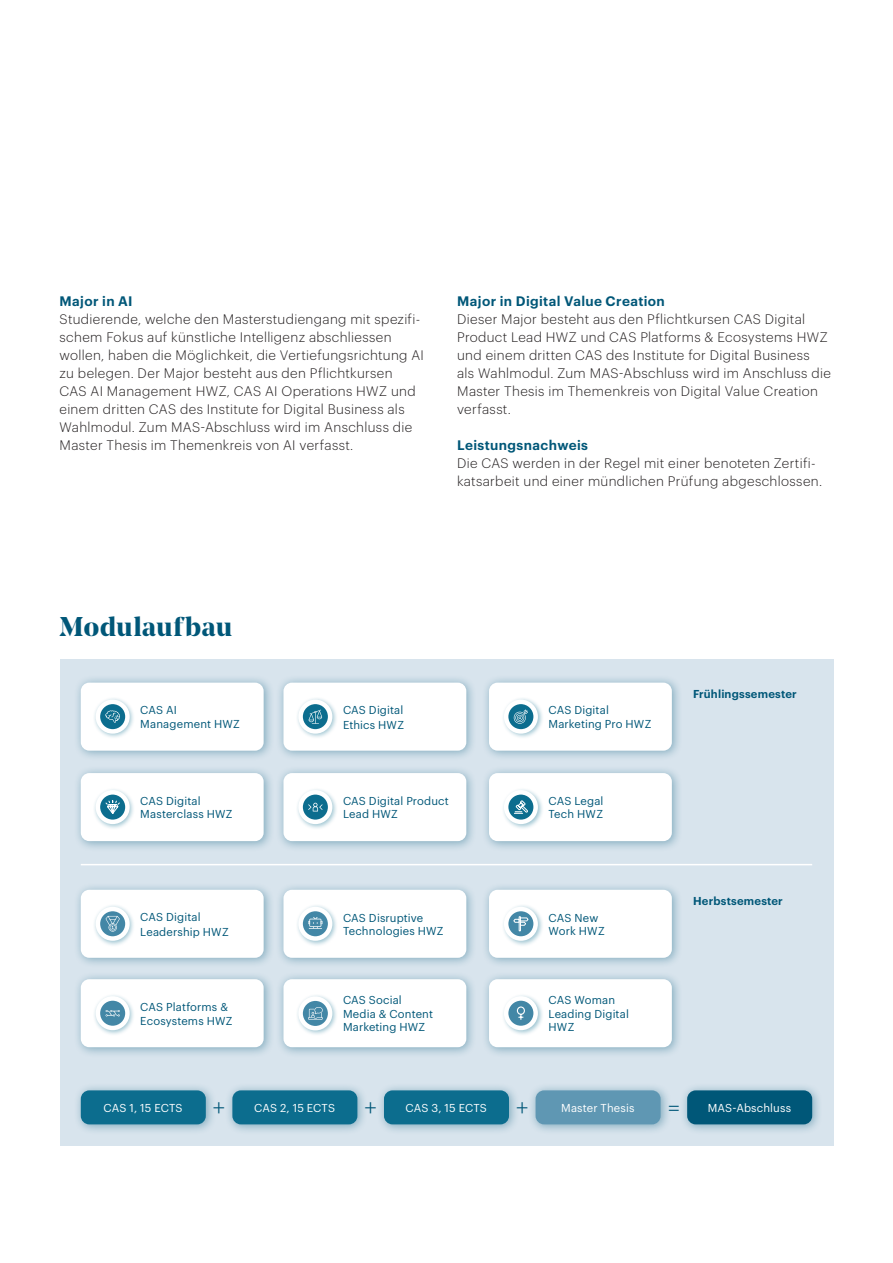
<style>
.page{position:relative;width:893px;height:1263px;background:#fff}
.page>*{position:absolute;margin:0;border:0;box-sizing:border-box;transform-origin:0 0}
.t1{font:700 27px "Noe Display";letter-spacing:.02em;color:#005778}
.t2{font:300 13.5px/18px "Graphik";letter-spacing:.025em;color:#231f20}
.t3{font:600 13.5px "Graphik";letter-spacing:.03em;color:#005778}
.t4{font:11.25px/13.5px "Graphik";letter-spacing:.01em;color:#005778}
.t5{font:11.25px "Graphik";letter-spacing:.01em;color:#fff}
.t6{font:600 11.25px "Graphik";letter-spacing:.02em;color:#005778}
.s1{font-weight:300;font-size:24px;color:#005778}
</style>
<div class="page">
<div style="left:60px;top:660px;width:773px;height:486px;background:#d8e4ed"></div>
<div style="left:482px;top:972px;width:200px;height:86px;background:#005778;opacity:.4"></div>
<div style="left:489px;top:979px;width:183px;height:68px;background:#fff;border-radius:9px"></div>
<div style="left:501px;top:993px;width:43px;height:43px;background:#0c6d8e;opacity:.4"></div>
<svg style="left:506px;top:998px;width:30px;height:30px"></svg>
<svg style="left:516px;top:1006px;width:9px;height:14px"></svg>
<div style="left:504px;top:996px;width:34px;height:34px;border:4px solid #fff;border-radius:50%"></div>
<div style="left:73px;top:675px;width:201px;height:86px;background:#005778;opacity:.4"></div>
<div style="left:81px;top:683px;width:183px;height:68px;background:#fff;border-radius:9px"></div>
<div style="left:93px;top:697px;width:43px;height:43px;background:#0c6d8e;opacity:.4"></div>
<svg style="left:98px;top:702px;width:29px;height:29px"></svg>
<div style="left:96px;top:700px;width:34px;height:34px;border:4px solid #fff;border-radius:50%"></div>
<svg style="left:105px;top:710px;width:15px;height:13px"></svg>
<div style="left:482px;top:675px;width:200px;height:86px;background:#005778;opacity:.4"></div>
<div style="left:489px;top:683px;width:183px;height:68px;background:#fff;border-radius:9px"></div>
<div style="left:501px;top:697px;width:43px;height:43px;background:#0c6d8e;opacity:.4"></div>
<svg style="left:506px;top:702px;width:30px;height:29px"></svg>
<div style="left:504px;top:700px;width:34px;height:34px;border:4px solid #fff;border-radius:50%"></div>
<svg style="left:514px;top:709px;width:14px;height:15px"></svg>
<div style="left:276px;top:675px;width:201px;height:86px;background:#005778;opacity:.4"></div>
<div style="left:283px;top:683px;width:183px;height:68px;background:#fff;border-radius:9px"></div>
<div style="left:296px;top:697px;width:42px;height:43px;background:#0c6d8e;opacity:.4"></div>
<svg style="left:301px;top:702px;width:29px;height:29px"></svg>
<div style="left:298px;top:700px;width:34px;height:34px;border:4px solid #fff;border-radius:50%"></div>
<svg style="left:309px;top:710px;width:13px;height:14px"></svg>
<div style="left:73px;top:882px;width:201px;height:87px;background:#005778;opacity:.4"></div>
<div style="left:81px;top:890px;width:183px;height:68px;background:#fff;border-radius:9px"></div>
<div style="left:93px;top:904px;width:43px;height:43px;background:#0c6d8e;opacity:.4"></div>
<svg style="left:98px;top:909px;width:29px;height:29px"></svg>
<div style="left:96px;top:907px;width:34px;height:34px;border:4px solid #fff;border-radius:50%"></div>
<svg style="left:106px;top:916px;width:14px;height:16px"></svg>
<div style="left:276px;top:882px;width:201px;height:87px;background:#005778;opacity:.4"></div>
<div style="left:283px;top:890px;width:183px;height:68px;background:#fff;border-radius:9px"></div>
<div style="left:296px;top:904px;width:42px;height:43px;background:#0c6d8e;opacity:.4"></div>
<svg style="left:301px;top:909px;width:29px;height:29px"></svg>
<div style="left:298px;top:907px;width:34px;height:34px;border:4px solid #fff;border-radius:50%"></div>
<svg style="left:308px;top:917px;width:14px;height:12px"></svg>
<div style="left:276px;top:766px;width:201px;height:86px;background:#005778;opacity:.4"></div>
<div style="left:283px;top:773px;width:183px;height:68px;background:#fff;border-radius:9px"></div>
<div style="left:296px;top:787px;width:42px;height:43px;background:#0c6d8e;opacity:.4"></div>
<svg style="left:301px;top:792px;width:29px;height:30px"></svg>
<div style="left:298px;top:790px;width:34px;height:34px;border:4px solid #fff;border-radius:50%"></div>
<svg style="left:308px;top:803px;width:14px;height:8px"></svg>
<div style="left:73px;top:766px;width:201px;height:86px;background:#005778;opacity:.4"></div>
<div style="left:81px;top:773px;width:183px;height:68px;background:#fff;border-radius:9px"></div>
<div style="left:93px;top:787px;width:43px;height:43px;background:#0c6d8e;opacity:.4"></div>
<svg style="left:98px;top:792px;width:29px;height:30px"></svg>
<div style="left:96px;top:790px;width:34px;height:34px;border:4px solid #fff;border-radius:50%"></div>
<svg style="left:106px;top:800px;width:14px;height:14px"></svg>
<div style="left:482px;top:766px;width:200px;height:86px;background:#005778;opacity:.4"></div>
<div style="left:489px;top:773px;width:183px;height:68px;background:#fff;border-radius:9px"></div>
<div style="left:501px;top:787px;width:43px;height:43px;background:#0c6d8e;opacity:.4"></div>
<svg style="left:506px;top:792px;width:30px;height:30px"></svg>
<div style="left:504px;top:790px;width:34px;height:34px;border:4px solid #fff;border-radius:50%"></div>
<svg style="left:514px;top:801px;width:14px;height:12px"></svg>
<div style="left:73px;top:1083px;width:143px;height:52px;background:#005778;opacity:.4"></div>
<div style="left:81px;top:1090px;width:125px;height:34px;background:#0c6d8e;border-radius:9px"></div>
<div style="left:225px;top:1083px;width:143px;height:52px;background:#005778;opacity:.4"></div>
<div style="left:232px;top:1090px;width:125px;height:34px;background:#0c6d8e;border-radius:9px"></div>
<div style="left:376px;top:1083px;width:144px;height:52px;background:#005778;opacity:.4"></div>
<div style="left:384px;top:1090px;width:125px;height:34px;background:#0c6d8e;border-radius:9px"></div>
<div style="left:528px;top:1083px;width:143px;height:52px;background:#005778;opacity:.4"></div>
<div style="left:536px;top:1090px;width:125px;height:34px;background:#5f97b3;border-radius:9px"></div>
<div style="left:680px;top:1083px;width:143px;height:52px;background:#005778;opacity:.4"></div>
<div style="left:687px;top:1090px;width:125px;height:34px;background:#005778;border-radius:9px"></div>
<hr style="left:81px;top:864px;width:731px;height:1px;background:#fff">
<div style="left:276px;top:972px;width:201px;height:86px;background:#005778;opacity:.4"></div>
<div style="left:283px;top:979px;width:183px;height:68px;background:#fff;border-radius:9px"></div>
<div style="left:296px;top:994px;width:42px;height:42px;background:#0c6d8e;opacity:.4"></div>
<svg style="left:301px;top:999px;width:29px;height:29px"></svg>
<div style="left:298px;top:996px;width:34px;height:34px;border:4px solid #fff;border-radius:50%"></div>
<svg style="left:308px;top:1007px;width:15px;height:13px"></svg>
<div style="left:73px;top:972px;width:201px;height:86px;background:#005778;opacity:.4"></div>
<div style="left:81px;top:979px;width:183px;height:68px;background:#fff;border-radius:9px"></div>
<div style="left:93px;top:993px;width:43px;height:43px;background:#0c6d8e;opacity:.4"></div>
<svg style="left:98px;top:998px;width:29px;height:30px"></svg>
<div style="left:96px;top:996px;width:34px;height:34px;border:4px solid #fff;border-radius:50%"></div>
<svg style="left:106px;top:1010px;width:14px;height:6px"></svg>
<div style="left:482px;top:882px;width:200px;height:87px;background:#005778;opacity:.4"></div>
<div style="left:489px;top:890px;width:183px;height:68px;background:#fff;border-radius:9px"></div>
<div style="left:501px;top:904px;width:43px;height:43px;background:#0c6d8e;opacity:.4"></div>
<svg style="left:506px;top:909px;width:30px;height:29px"></svg>
<div style="left:504px;top:907px;width:34px;height:34px;border:4px solid #fff;border-radius:50%"></div>
<svg style="left:514px;top:916px;width:14px;height:15px"></svg>
<p class="t3" style="left:60px;top:290px;width:75px">Major in AI</p>
<p class="t2" style="left:60px;top:309px;width:366px">Studierende, welche den Masterstudiengang mit spezifi&shy;schem Fokus auf künstliche Intelligenz abschliessen wollen, haben die Möglichkeit, die Vertiefungsrichtung AI zu belegen. Der Major besteht aus den Pflichtkursen<br>CAS AI Management HWZ, CAS AI Operations HWZ und einem dritten CAS des Institute for Digital Business als Wahlmodul. Zum MAS-Abschluss wird im Anschluss die Master Thesis im Themenkreis von AI verfasst.</p>
<p class="t3" style="left:457px;top:290px;width:209px">Major in Digital Value Creation</p>
<p class="t2" style="left:457px;top:309px;width:375px">Dieser Major besteht aus den Pflichtkursen CAS Digital Product Lead HWZ und CAS Platforms &amp; Ecosystems HWZ und einem dritten CAS des Institute for Digital Business<br>als Wahlmodul. Zum MAS-Abschluss wird im Anschluss die Master Thesis im Themenkreis von Digital Value Creation verfasst.</p>
<p class="t3" style="left:457px;top:434px;width:132px">Leistungsnachweis</p>
<p class="t2" style="left:457px;top:453px;width:367px">Die CAS werden in der Regel mit einer benoteten Zertifi&shy;katsarbeit und einer mündlichen Prüfung abgeschlossen.</p>
<h1 class="t1" style="left:60px;top:609px;width:174px">Modulaufbau</h1>
<p class="t6" style="left:693px;top:685px;width:105px">Frühlingssemester</p>
<p class="t4" style="left:343px;top:701px;width:63px;line-height:15px">CAS Digital<br>Ethics HWZ</p>
<p class="t4" style="left:140px;top:703px;width:101px">CAS AI<br>Management HWZ</p>
<p class="t4" style="left:549px;top:703px;width:104px">CAS Digital<br>Marketing Pro HWZ</p>
<p class="t4" style="left:140px;top:793px;width:94px">CAS Digital<br>Masterclass HWZ</p>
<p class="t4" style="left:549px;top:793px;width:56px">CAS Legal<br>Tech HWZ</p>
<p class="t4" style="left:343px;top:793px;width:107px">CAS Digital Product<br>Lead HWZ</p>
<p class="t4" style="left:140px;top:908px;width:90px;line-height:15px">CAS Digital<br>Leadership HWZ</p>
<p class="t4" style="left:343px;top:910px;width:102px">CAS Disruptive<br>Technologies HWZ</p>
<p class="t4" style="left:140px;top:999px;width:94px">CAS Platforms &amp;<br>Ecosystems HWZ</p>
<p class="t4" style="left:343px;top:992px;width:92px">CAS Social<br>Media &amp; Content<br>Marketing HWZ</p>
<p class="t4" style="left:549px;top:910px;width:58px">CAS New<br>Work HWZ</p>
<p class="t4" style="left:549px;top:992px;width:82px">CAS Woman<br>Leading Digital<br>HWZ</p>
<p class="t6" style="left:693px;top:892px;width:91px">Herbstsemester</p>
<p class="t5" style="left:104px;top:1099px;width:80px">CAS 1, 15 ECTS</p>
<p class="t5" style="left:213px;top:1099px;width:317px"><span class="s1">+</span> CAS 2, 15 ECTS <span class="s1">+</span> CAS 3, 15 ECTS <span class="s1">+</span></p>
<p class="t5" style="left:561px;top:1099px;width:75px">Master Thesis</p>
<p class="t5" style="left:668px;top:1099px;width:125px"><span class="s1">=</span> MAS-Abschluss</p>
</div>
